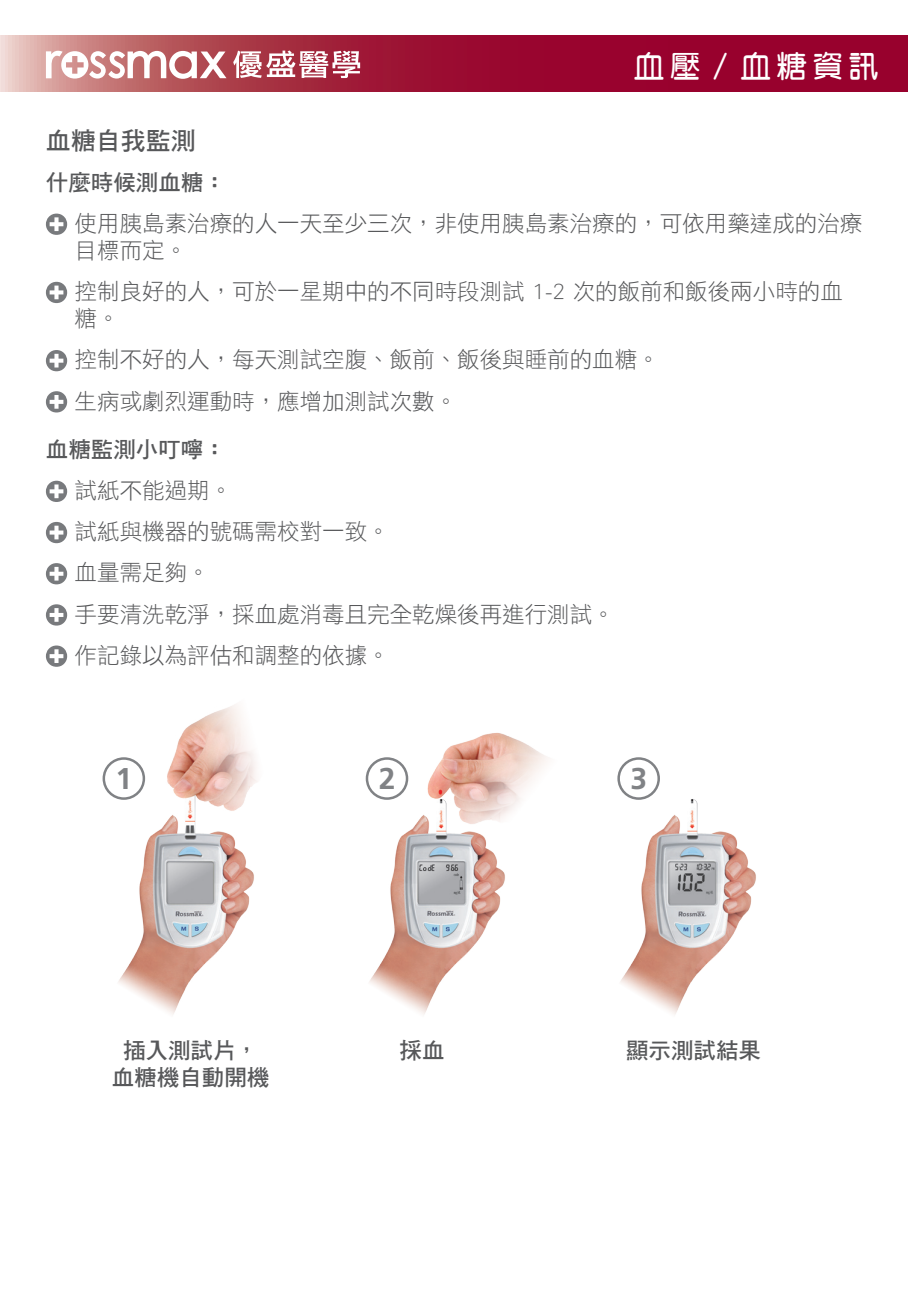
<style>
.page{position:relative;width:908px;height:1292px;background:#fff}
.page>*{position:absolute;margin:0;border:0;box-sizing:border-box;transform-origin:0 0}
.t1{font:30px "DF Yuan W7 WINP BF";letter-spacing:.2em;color:#fff}
.t2{font:700 30px "Frutiger LT Com";color:#808285}
.t3{font:25px "DF Hei Bd HKP BF";color:#57585a}
.t4{font:22.5px/41.2px "DF Hei Lt HKP BF";color:#57585a}
.t5{font:22.5px/27px "DF Hei Bd HKP BF";color:#57585a;text-align:center}
</style>
<div class="page">
<img style="left:365px;top:732px;width:183px;height:283px">
<img style="left:619px;top:757px;width:137px;height:258px">
<img style="left:102px;top:704px;width:156px;height:311px">
<hr style="left:907px;top:35px;width:1px;height:56px;background:#98012d">
<svg style="left:0;top:35px;width:907px;height:56px;background:#a32040"></svg>
<svg style="left:46px;top:51px;width:180px;height:28px"></svg>
<svg style="left:233px;top:50px;width:127px;height:28px"></svg>
<svg style="left:46px;top:213px;width:21px;height:22px"></svg>
<svg style="left:46px;top:282px;width:21px;height:21px"></svg>
<svg style="left:46px;top:350px;width:21px;height:21px"></svg>
<svg style="left:46px;top:391px;width:21px;height:21px"></svg>
<svg style="left:46px;top:480px;width:21px;height:22px"></svg>
<svg style="left:46px;top:522px;width:21px;height:21px"></svg>
<svg style="left:46px;top:563px;width:21px;height:21px"></svg>
<svg style="left:46px;top:604px;width:21px;height:21px"></svg>
<svg style="left:46px;top:645px;width:21px;height:21px"></svg>
<div style="left:103px;top:757px;width:42px;height:42px;border:2px solid #808285;border-radius:50%"></div>
<div style="left:366px;top:757px;width:42px;height:42px;border:2px solid #808285;border-radius:50%"></div>
<div style="left:617px;top:757px;width:43px;height:42px;border:2px solid #808285;border-radius:50%"></div>
<h1 class="t1" style="left:634px;top:50px;width:246px">血壓 / 血糖資訊</h1>
<p class="t3" style="left:46px;top:127px;width:151px">血糖自我監測</p>
<p class="t5" style="left:46px;top:168px;width:181px">什麼時候測血糖：</p>
<p class="t4" style="left:75px;top:209px;width:789px;line-height:27px">使用胰島素治療的人一天至少三次，非使用胰島素治療的，可依用藥達成的治療目標而定。</p>
<p class="t4" style="left:75px;top:278px;width:769px;line-height:27px">控制良好的人，可於一星期中的不同時段測試 1-2 次的飯前和飯後兩小時的血糖。</p>
<p class="t4" style="left:75px;top:339px;width:587px">控制不好的人，每天測試空腹、飯前、飯後與睡前的血糖。生病或劇烈運動時，應增加測試次數。</p>
<p class="t5" style="left:46px;top:435px;width:181px">血糖監測小叮嚀：</p>
<p class="t4" style="left:75px;top:469px;width:542px">試紙不能過期。<br>試紙與機器的號碼需校對一致。<br>血量需足夠。<br>手要清洗乾淨，採血處消毒且完全乾燥後再進行測試。作記錄以為評估和調整的依據。</p>
<h1 class="t2" style="left:115px;top:760px;width:18px">1</h1>
<h1 class="t2" style="left:379px;top:760px;width:18px">2</h1>
<h1 class="t2" style="left:630px;top:760px;width:18px">3</h1>
<p class="t5" style="left:112px;top:1036px;width:159px">插入測試片，血糖機自動開機</p>
<p class="t5" style="left:399px;top:1036px;width:46px">採血</p>
<p class="t5" style="left:626px;top:1036px;width:136px">顯示測試結果</p>
</div>
